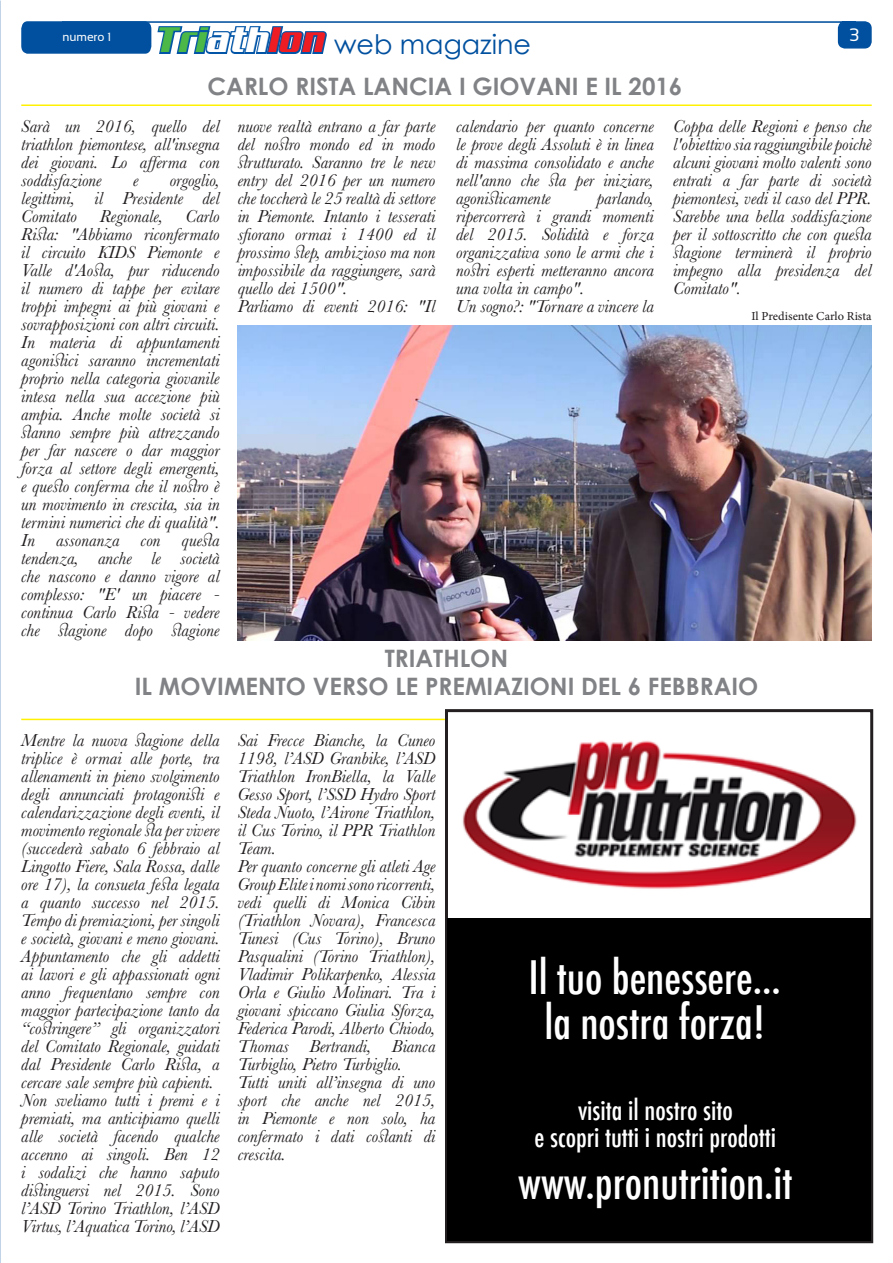
<style>
.page{position:relative;width:893px;height:1263px;background:#fff}
.page>*{position:absolute;margin:0;border:0;box-sizing:border-box;transform-origin:0 0}
.t1{font:500 condensed 45px "Futura";color:#fff}
.t2{font:36px "Aero";color:#4cb848}
.t3{font:500 condensed 27px "Futura";color:#fff}
.t4{font:27px "Century Gothic";color:#01509f}
.t5{font:700 24px "Century Gothic";color:#808285}
.t6{font:italic 18px/18px "Baskerville";color:#231f20;text-align:justify}
.t7{font:18px "Sansation";color:#fff}
.t8{font:12px "Adobe Hebrew";color:#231f20}
.t9{font:12px "Sansation";color:#fff}
.s1{color:#fff}
.s2{color:#ee1d23}
</style>
<div class="page">
<svg style="left:21px;top:21px;width:851px;height:33px"></svg>
<hr style="left:0;top:894px;width:1px;height:93px;background:#0da3da">
<hr style="left:0;top:941px;width:1px;height:46px;background:#1c88c9">
<hr style="left:0;top:631px;width:1px;height:93px;background:#0da3da">
<hr style="left:0;top:678px;width:1px;height:46px;background:#1c88c9">
<hr style="left:21px;top:104px;width:851px;height:2px;background:#fff101">
<hr style="left:21px;top:719px;width:424px;height:1px;background:#fff101">
<img style="left:462px;top:740px;width:395px;height:149px">
<div style="left:445px;top:709px;width:428px;height:534px;border:3px solid #231f20"></div>
<img style="left:238px;top:325px;width:634px;height:315px">
<div style="left:447px;top:918px;width:424px;height:323px;background:#000"></div>
<p class="t2" style="left:156px;top:20px;width:171px">Tri<span class="s1">ath</span><span class="s2">lon</span></p>
<p class="t4" style="left:334px;top:25px;width:199px">web magazine</p>
<p class="t9" style="left:62px;top:30px;width:51px">numero 1</p>
<p class="t7" style="left:849px;top:24px;width:12px">3</p>
<p class="t5" style="left:208px;top:68px;width:476px">CARLO RISTA LANCIA I GIOVANI E IL 2016</p>
<p class="t6" style="left:21px;top:117px;width:200px">Sarà un 2016, quello del triathlon piemontese, all'insegna dei giovani. Lo afferma con soddisfazione</p>
<p class="t6" style="left:21px;top:171px;width:200px;text-indent:148px">orgoglio, legittimi, il Presidente del Comitato Regionale,</p>
<p class="t6" style="left:133px;top:171px;width:7px">e</p>
<p class="t6" style="left:21px;top:207px;width:200px;text-indent:164px">Carlo Rista: "Abbiamo riconfermato il circuito KIDS Piemonte e Valle d'Aosta, pur riducendo il numero di tappe per evitare troppi impegni ai più giovani e sovrapposizioni con altri circuiti.<br>In materia di appuntamenti agonistici saranno incrementati proprio nella categoria giovanile intesa nella sua accezione più ampia. Anche molte società si stanno sempre più attrezzando per far nascere o dar maggior forza al settore degli emergenti, e questo conferma che il nostro è un movimento in crescita, sia in termini numerici che di qualità".</p>
<p class="t6" style="left:21px;top:531px;width:200px">In assonanza con questa tendenza, anche le società che nascono e danno vigore al complesso: "E' un piacere - continua Carlo Rista - vedere che stagione dopo stagione</p>
<p class="t6" style="left:238px;top:117px;width:199px">nuove realtà entrano a far parte del nostro mondo ed in modo strutturato. Saranno tre le new entry del 2016 per un numero che toccherà le 25 realtà di settore in Piemonte. Intanto i tesserati sfiorano ormai i 1400 ed il prossimo step, ambizioso ma non impossibile da raggiungere, sarà quello dei 1500".</p>
<p class="t6" style="left:238px;top:297px;width:199px">Parliamo di eventi 2016: "Il</p>
<p class="t6" style="left:456px;top:117px;width:199px">calendario per quanto concerne le prove degli Assoluti è in linea di massima consolidato e anche nell'anno che sta per iniziare, agonisticamente</p>
<p class="t6" style="left:456px;top:189px;width:199px;text-indent:141px">parlando, ripercorrerà i grandi momenti del 2015. Solidità e forza organizzativa sono le armi che i nostri esperti metteranno ancora una volta in campo".</p>
<p class="t6" style="left:456px;top:297px;width:199px">Un sogno?: "Tornare a vincere la</p>
<p class="t6" style="left:673px;top:117px;width:200px">Coppa delle Regioni e penso che l'obiettivo sia raggiungibile poichè alcuni giovani molto valenti sono entrati a far parte di società piemontesi, vedi il caso del PPR.<br>Sarebbe una bella soddisfazione per il sottoscritto che con questa stagione terminerà il proprio impegno alla presidenza del Comitato".</p>
<p class="t8" style="left:751px;top:309px;width:122px">Il Predisente Carlo Rista</p>
<p class="t5" style="left:385px;top:639px;width:125px">TRIATHLON</p>
<p class="t5" style="left:135px;top:668px;width:625px">IL MOVIMENTO VERSO LE PREMIAZIONI DEL 6 FEBBRAIO</p>
<p class="t6" style="left:21px;top:731px;width:200px">Mentre la nuova stagione della triplice è ormai alle porte, tra allenamenti in pieno svolgimento degli annunciati protagonisti e calendarizzazione degli eventi, il movimento regionale sta per vivere (succederà sabato 6 febbraio al Lingotto Fiere, Sala Rossa, dalle ore 17), la consueta festa legata a quanto successo nel 2015.<br>Tempo di premiazioni, per singoli e società, giovani e meno giovani.<br>Appuntamento che gli addetti ai lavori e gli appassionati ogni anno frequentano sempre con maggior partecipazione tanto da “costringere” gli organizzatori del Comitato Regionale, guidati dal Presidente Carlo Rista, a cercare sale sempre più capienti.</p>
<p class="t6" style="left:21px;top:1091px;width:200px">Non sveliamo tutti i premi e i premiati, ma anticipiamo quelli alle società facendo qualche accenno ai singoli. Ben 12 i sodalizi che hanno saputo distinguersi nel 2015. Sono l’ASD Torino Triathlon, l’ASD Virtus, l’Aquatica Torino, l’ASD</p>
<p class="t6" style="left:238px;top:731px;width:199px">Sai Frecce Bianche, la Cuneo 1198, l’ASD Granbike, l’ASD Triathlon IronBiella, la Valle Gesso Sport, l’SSD Hydro Sport Steda Nuoto, l’Airone Triathlon, il Cus Torino, il PPR Triathlon Team.</p>
<p class="t6" style="left:238px;top:857px;width:199px">Per quanto concerne gli atleti Age Group Elite i nomi sono ricorrenti, vedi quelli di Monica Cibin (Triathlon Novara), Francesca Tunesi (Cus Torino), Bruno Pasqualini (Torino Triathlon), Vladimir Polikarpenko, Alessia Orla e Giulio Molinari. Tra i giovani spiccano Giulia Sforza, Federica Parodi, Alberto Chiodo, Thomas Bertrandi, Bianca Turbiglio, Pietro Turbiglio.</p>
<p class="t6" style="left:238px;top:1073px;width:199px">Tutti uniti all’insegna di uno sport che anche nel 2015, in Piemonte e non solo, ha confermato i dati costanti di crescita.</p>
<p class="t1" style="left:529px;top:949px;width:253px">Il tuo benessere...</p>
<p class="t1" style="left:544px;top:994px;width:222px">la nostra forza!</p>
<p class="t3" style="left:578px;top:1092px;width:156px">visita il nostro sito</p>
<p class="t3" style="left:534px;top:1119px;width:243px">e scopri tutti i nostri prodotti</p>
<p class="t1" style="left:518px;top:1154px;width:276px">www.pronutrition.it</p>
</div>
